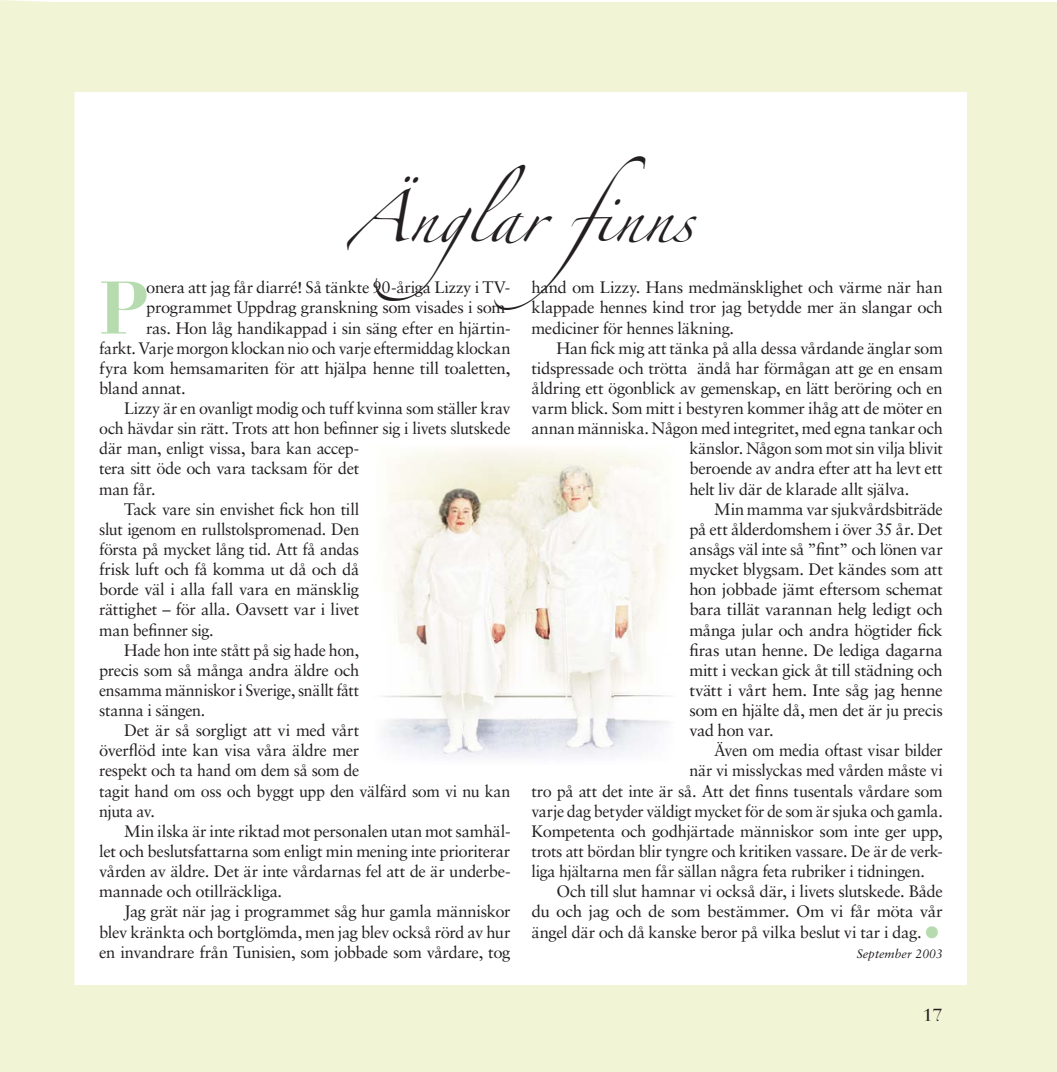
<style>
.page{position:relative;width:1057px;height:1072px;background:#fff}
.page>*{position:absolute;margin:0;border:0;box-sizing:border-box;transform-origin:0 0}
.t1{font:700 73.85px "Bauer Bodoni";color:#b5dbae}
.t2{font:45.5px "Zapfino";color:#231f20}
.t3{font:17.5px "Bauer Bodoni";color:#231f20;scale:1.05 1}
.t4{font:16.62px/20.1px "Sabon";letter-spacing:-.02em;color:#231f20;text-align:justify}
.t5{font:16.62px "Sabon";letter-spacing:-.02em;color:#231f20;scale:.96 1}
.t6{font:italic 12.25px "Sabon";color:#231f20}
.s1{color:#b5dbae}
</style>
<div class="page">
<div style="left:0;top:0;width:74px;height:985px;background:#f2f5d5"></div>
<div style="left:967px;top:3px;width:90px;height:1068px;background:#f2f5d5"></div>
<div style="left:0;top:985px;width:1042px;height:86px;background:#f2f5d5"></div>
<div style="left:0;top:3px;width:1042px;height:89px;background:#f2f5d5"></div>
<img style="left:383px;top:449px;width:285px;height:309px">
<h2 class="t2" style="left:348px;top:198px;width:373px">Änglar finns</h2>
<h1 class="t1" style="left:99px;top:279px;width:51px">P</h1>
<p class="t4" style="left:146px;top:279px;width:366px">onera att jag får diarré! Så tänkte 90-åriga Lizzy i TV-</p>
<p class="t4" style="left:531px;top:279px;width:413px">hand om Lizzy. Hans medmänsklighet och värme när han klappade hennes kind tror jag betydde mer än slangar och mediciner för hennes läkning.</p>
<p class="t4" style="left:556px;top:339px;width:388px">Han fick mig att tänka på alla dessa vårdande änglar som</p>
<p class="t4" style="left:531px;top:359px;width:413px">tidspressade och trötta ändå har förmågan att ge en ensam</p>
<p class="t4" style="left:531px;top:379px;width:413px">åldring ett ögonblick av gemenskap, en lätt beröring och en</p>
<p class="t4" style="left:531px;top:399px;width:413px">varm blick. Som mitt i bestyren kommer ihåg att de möter en</p>
<p class="t4" style="left:531px;top:420px;width:413px">annan människa. Någon med integritet, med egna tankar och</p>
<p class="t4" style="left:689px;top:440px;width:255px">känslor. Någon som mot sin vilja blivit</p>
<p class="t4" style="left:689px;top:460px;width:255px">beroende av andra efter att ha levt ett</p>
<p class="t4" style="left:689px;top:480px;width:221px">helt liv där de klarade allt själva.</p>
<p class="t4" style="left:714px;top:500px;width:230px">Min mamma var sjukvårdsbiträde</p>
<p class="t4" style="left:689px;top:520px;width:255px">på ett ålderdomshem i över 35 år. Det</p>
<p class="t4" style="left:689px;top:540px;width:255px">ansågs väl inte så ”fint” och lönen var</p>
<p class="t4" style="left:689px;top:560px;width:255px">mycket blygsam. Det kändes som att</p>
<p class="t4" style="left:689px;top:581px;width:255px">hon jobbade jämt eftersom schemat</p>
<p class="t4" style="left:689px;top:601px;width:255px">bara tillät varannan helg ledigt och</p>
<p class="t4" style="left:689px;top:621px;width:255px">många jular och andra högtider fick</p>
<p class="t4" style="left:689px;top:641px;width:255px">firas utan henne. De lediga dagarna</p>
<p class="t4" style="left:689px;top:661px;width:255px">mitt i veckan gick åt till städning och</p>
<p class="t4" style="left:689px;top:681px;width:255px">tvätt i vårt hem. Inte såg jag henne</p>
<p class="t4" style="left:689px;top:701px;width:255px">som en hjälte då, men det är ju precis</p>
<p class="t4" style="left:689px;top:721px;width:86px">vad hon var.</p>
<p class="t4" style="left:714px;top:742px;width:230px">Även om media oftast visar bilder</p>
<p class="t4" style="left:689px;top:762px;width:255px">när vi misslyckas med vården måste vi</p>
<p class="t4" style="left:531px;top:782px;width:413px">tro på att det inte är så. Att det finns tusentals vårdare som</p>
<p class="t4" style="left:531px;top:802px;width:413px">varje dag betyder väldigt mycket för de som är sjuka och gamla.</p>
<p class="t4" style="left:531px;top:822px;width:413px">Kompetenta och godhjärtade människor som inte ger upp,</p>
<p class="t4" style="left:531px;top:842px;width:413px">trots att bördan blir tyngre och kritiken vassare. De är de verk-</p>
<p class="t4" style="left:531px;top:862px;width:395px">liga hjältarna men får sällan några feta rubriker i tidningen.</p>
<p class="t4" style="left:556px;top:882px;width:388px">Och till slut hamnar vi också där, i livets slutskede. Både</p>
<p class="t4" style="left:531px;top:903px;width:413px">du och jag och de som bestämmer. Om vi får möta vår</p>
<p class="t4" style="left:531px;top:923px;width:408px">ängel där och då kanske beror på vilka beslut vi tar i dag. <span class="s1">●</span></p>
<p class="t6" style="left:856px;top:948px;width:88px">September 2003</p>
<p class="t4" style="left:146px;top:299px;width:366px">programmet Uppdrag granskning som visades i som-</p>
<p class="t4" style="left:146px;top:319px;width:366px">ras. Hon låg handikappad i sin säng efter en hjärtin-</p>
<p class="t4" style="left:99px;top:339px;width:413px">farkt. Varje morgon klockan nio och varje eftermiddag klockan</p>
<p class="t4" style="left:99px;top:359px;width:413px">fyra kom hemsamariten för att hjälpa henne till toaletten,</p>
<p class="t4" style="left:99px;top:379px;width:88px">bland annat.</p>
<p class="t4" style="left:124px;top:399px;width:388px">Lizzy är en ovanligt modig och tuff kvinna som ställer krav</p>
<p class="t4" style="left:99px;top:420px;width:413px">och hävdar sin rätt. Trots att hon befinner sig i livets slutskede</p>
<p class="t4" style="left:99px;top:440px;width:261px">där man, enligt vissa, bara kan accep -</p>
<p class="t4" style="left:99px;top:460px;width:261px">tera sitt öde och vara tacksam för det</p>
<p class="t4" style="left:99px;top:480px;width:58px">man får.</p>
<p class="t4" style="left:124px;top:500px;width:237px">Tack vare sin envishet fick hon till</p>
<p class="t4" style="left:99px;top:520px;width:261px">slut igenom en rullstolspromenad. Den</p>
<p class="t4" style="left:99px;top:540px;width:261px">första på mycket lång tid. Att få andas</p>
<p class="t4" style="left:99px;top:560px;width:261px">frisk luft och få komma ut då och då</p>
<p class="t4" style="left:99px;top:581px;width:261px">borde väl i alla fall vara en mänsklig</p>
<p class="t4" style="left:99px;top:601px;width:261px">rättighet – för alla. Oavsett var i livet</p>
<p class="t4" style="left:99px;top:621px;width:116px">man befinner sig.</p>
<p class="t4" style="left:124px;top:641px;width:237px">Hade hon inte stått på sig hade hon,</p>
<p class="t4" style="left:99px;top:661px;width:261px">precis som så många andra äldre och</p>
<p class="t5" style="left:99px;top:683px;width:272px">ensamma människor i Sverige, snällt fått</p>
<p class="t4" style="left:99px;top:701px;width:108px">stanna i sängen.</p>
<p class="t4" style="left:124px;top:721px;width:237px">Det är så sorgligt att vi med vårt</p>
<p class="t4" style="left:99px;top:742px;width:261px">överflöd inte kan visa våra äldre mer</p>
<p class="t4" style="left:99px;top:762px;width:261px">respekt och ta hand om dem så som de</p>
<p class="t4" style="left:99px;top:782px;width:413px">tagit hand om oss och byggt upp den välfärd som vi nu kan</p>
<p class="t4" style="left:99px;top:802px;width:57px">njuta av.</p>
<p class="t4" style="left:124px;top:822px;width:388px">Min ilska är inte riktad mot personalen utan mot samhäl-</p>
<p class="t4" style="left:99px;top:842px;width:413px">let och beslutsfattarna som enligt min mening inte prioriterar</p>
<p class="t4" style="left:99px;top:862px;width:413px">vården av äldre. Det är inte vårdarnas fel att de är underbe-</p>
<p class="t4" style="left:99px;top:882px;width:184px">mannade och otillräckliga.</p>
<p class="t4" style="left:124px;top:903px;width:388px">Jag grät när jag i programmet såg hur gamla människor</p>
<p class="t4" style="left:99px;top:923px;width:413px">blev kränkta och bortglömda, men jag blev också rörd av hur</p>
<p class="t4" style="left:99px;top:943px;width:413px">en invandrare från Tunisien, som jobbade som vårdare, tog</p>
<p class="t3" style="left:922px;top:1008px;width:21px">17</p>
</div>
